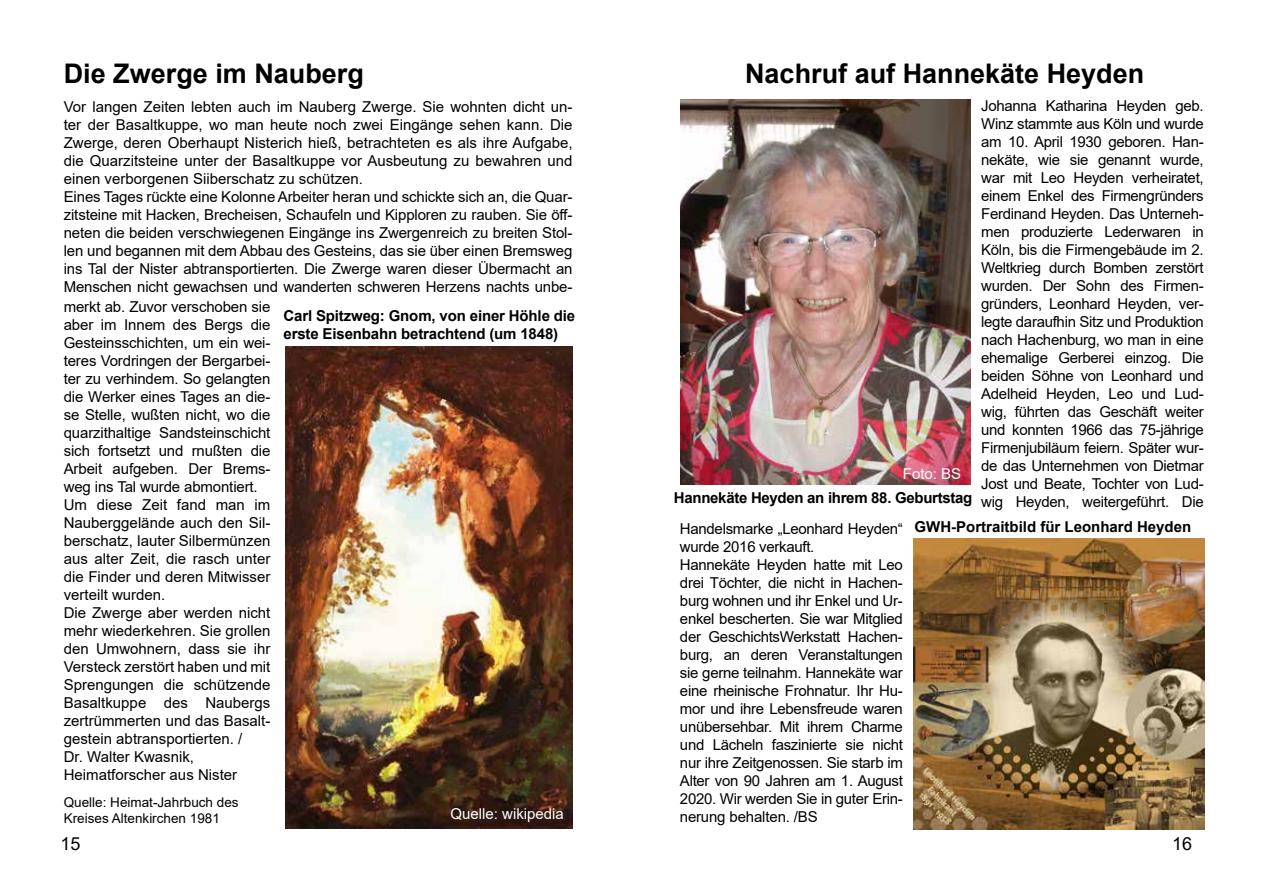
<style>
.page{position:relative;width:1263px;height:893px;background:#fff}
.page>*{position:absolute;margin:0;border:0;box-sizing:border-box;transform-origin:0 0}
.t1{font:700 27px "Arial";color:#000}
.t2{font:18px "Arial";color:#000}
.t3{font:15px/18px "Arial";letter-spacing:-.01em;color:#000}
.t4{font:700 15px/18px "Arial";letter-spacing:-.01em;color:#000}
.t5{font:15px "Arial";color:#fff}
.t6{font:13.5px/16.2px "Arial";color:#000}
</style>
<div class="page">
<img style="left:286px;top:347px;width:287px;height:481px">
<img style="left:680px;top:100px;width:290px;height:385px">
<img style="left:914px;top:539px;width:290px;height:290px">
<h1 class="t1" style="left:64px;top:55px;width:302px">Die Zwerge im Nauberg</h1>
<p class="t3" style="left:64px;top:98px;width:510px">Vor langen Zeiten lebten auch im Nauberg Zwerge. Sie wohnten dicht un&shy;ter der Basaltkuppe, wo man heute noch zwei Eingänge sehen kann. Die Zwerge, deren Oberhaupt Nisterich hieß, betrachteten es als ihre Aufgabe, die Quarzitsteine unter der Basaltkuppe vor Ausbeutung zu bewahren und einen verborgenen Siiberschatz zu schützen.<br>Eines Tages rückte eine Kolonne Arbeiter heran und schickte sich an, die Quar&shy;zitsteine mit Hacken, Brecheisen, Schaufeln und Kipploren zu rauben. Sie öff&shy;neten die beiden verschwiegenen Eingänge ins Zwergenreich zu breiten Stol&shy;len und begannen mit dem Abbau des Gesteins, das sie über einen Bremsweg ins Tal der Nister abtransportierten. Die Zwerge waren dieser Übermacht an Menschen nicht gewachsen und wanderten schweren Herzens nachts unbe-</p>
<p class="t3" style="left:64px;top:297px;width:208px">merkt ab. Zuvor verschoben sie aber im Innem des Bergs die<br>Gesteinsschichten, um ein wei&shy;teres Vordringen der Bergarbei&shy;ter zu verhindem. So gelangten die Werker eines Tages an die&shy;se Stelle, wußten nicht, wo die quarzithaltige Sandsteinschicht sich fortsetzt und rnußten die<br>Arbeit aufgeben. Der Brems&shy;weg ins Tal wurde abmontiert.<br>Um diese Zeit fand man im<br>Nauberggelände auch den Sil&shy;berschatz, Iauter Silbermünzen aus alter Zeit, die rasch unter die Finder und deren Mitwisser verteilt wurden.<br>Die Zwerge aber werden nicht mehr wiederkehren. Sie grollen den Umwohnern, dass sie ihr<br>Versteck zerstört haben und mit<br>Sprengungen die schützende<br>Basaltkuppe des Naubergs zertrümmerten und das Basalt&shy;gestein abtransportierten. /<br>Dr. Walter Kwasnik,<br>Heimatforscher aus Nister</p>
<p class="t6" style="left:64px;top:794px;width:176px">Quelle: Heimat-Jahrbuch des<br>Kreises Altenkirchen 1981</p>
<p class="t4" style="left:283px;top:307px;width:293px">Carl Spitzweg: Gnom, von einer Höhle die erste Eisenbahn betrachtend (um 1848)</p>
<p class="t5" style="left:450px;top:803px;width:115px">Quelle: wikipedia</p>
<h1 class="t1" style="left:745px;top:55px;width:401px">Nachruf auf Hannekäte Heyden</h1>
<p class="t5" style="left:903px;top:464px;width:60px">Foto: BS</p>
<p class="t4" style="left:674px;top:489px;width:300px">Hannekäte Heyden an ihrem 88. Geburtstag</p>
<p class="t3" style="left:981px;top:96px;width:224px;text-align:justify">Johanna Katharina Heyden geb.<br>Winz stammte aus Köln und wurde am 10. April 1930 geboren. Han&shy;nekäte, wie sie genannt wurde, war mit Leo Heyden verheiratet, einem Enkel des Firmengründers Ferdinand Heyden. Das Unterneh&shy;men produzierte Lederwaren in Köln, bis die Firmengebäude im 2.<br>Weltkrieg durch Bomben zerstört wurden. Der Sohn des Firmen&shy;gründers, Leonhard Heyden, ver&shy;legte daraufhin Sitz und Produktion nach Hachenburg, wo man in eine ehemalige Gerberei einzog. Die beiden Söhne von Leonhard und Adelheid Heyden, Leo und Lud&shy;wig, führten das Geschäft weiter und konnten 1966 das 75-jährige Firmenjubiläum feiern. Später wur&shy;de das Unternehmen von Dietmar Jost und Beate, Tochter von Lud&shy;wig Heyden, weitergeführt. Die</p>
<p class="t3" style="left:680px;top:520px;width:224px">Handelsmarke „Leonhard Heyden“ wurde 2016 verkauft.<br>Hannekäte Heyden hatte mit Leo drei Töchter, die nicht in Hachen&shy;burg wohnen und ihr Enkel und Ur&shy;enkel bescherten. Sie war Mitglied der GeschichtsWerkstatt Hachen&shy;burg, an deren Veranstaltungen sie gerne teilnahm. Hannekäte war eine rheinische Frohnatur. Ihr Hu&shy;mor und ihre Lebensfreude waren unübersehbar. Mit ihrem Charme und Lächeln faszinierte sie nicht nur ihre Zeitgenossen. Sie starb im<br>Alter von 90 Jahren am 1. August<br>2020. Wir werden Sie in guter Erin&shy;nerung behalten. /BS</p>
<p class="t4" style="left:914px;top:518px;width:278px">GWH-Portraitbild für Leonhard Heyden</p>
<p class="t2" style="left:61px;top:831px;width:22px">15</p>
<p class="t2" style="left:1172px;top:831px;width:22px">16</p>
</div>
